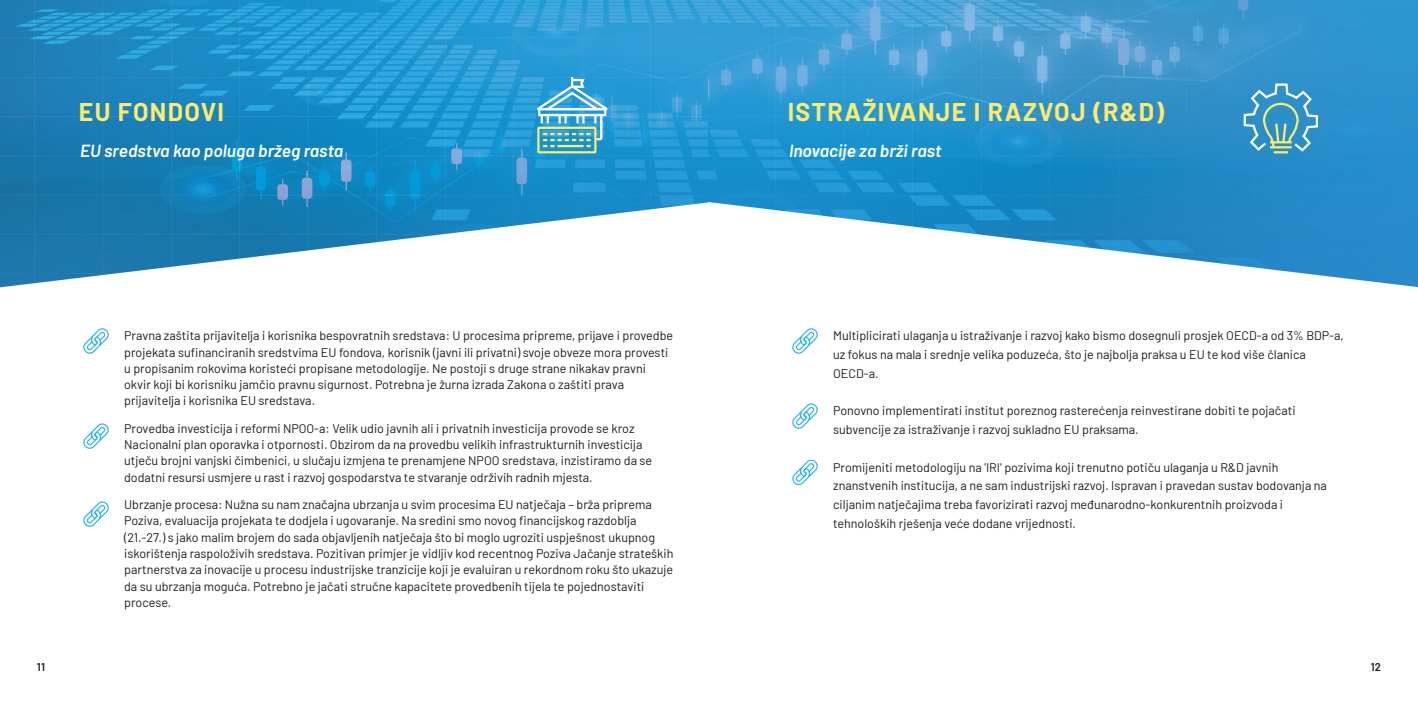
<style>
.page{position:relative;width:1418px;height:709px;background:#fff}
.page>*{position:absolute;margin:0;border:0;box-sizing:border-box;transform-origin:0 0}
.t1{font:700 25px "Barlow";letter-spacing:.05em;color:#fdeb6c}
.t2{font:italic 600 17.5px "Barlow";color:#fff}
.t3{font:12.5px/16.2px "Barlow";color:#1d1d1b}
.t4{font:600 11.25px "Barlow";color:#1d1d1b}
</style>
<div class="page">
<img style="left:0;top:0;width:1417px;height:288px">
<svg style="left:83px;top:328px;width:26px;height:26px"></svg>
<svg style="left:83px;top:423px;width:26px;height:26px"></svg>
<svg style="left:83px;top:501px;width:26px;height:26px"></svg>
<div style="left:537px;top:127px;width:59px;height:26px;border:2px solid #fdeb6c"></div>
<svg style="left:530px;top:77px;width:84px;height:70px;background:#56afd4"></svg>
<svg style="left:792px;top:328px;width:26px;height:26px"></svg>
<svg style="left:792px;top:403px;width:26px;height:26px"></svg>
<svg style="left:792px;top:459px;width:26px;height:27px"></svg>
<svg style="left:1242px;top:82px;width:77px;height:71px;background:#52a2c8"></svg>
<h1 class="t1" style="left:79px;top:93px;width:147px">EU FONDOVI</h1>
<h2 class="t2" style="left:80px;top:138px;width:265px">EU sredstva kao poluga bržeg rasta</h2>
<p class="t4" style="left:37px;top:659px;width:10px">11</p>
<p class="t3" style="left:124px;top:327px;width:550px">Pravna zaštita prijavitelja i korisnika bespovratnih sredstava: U procesima pripreme, prijave i provedbe projekata sufinanciranih sredstvima EU fondova, korisnik (javni ili privatni) svoje obveze mora provesti u propisanim rokovima koristeći propisane metodologije. Ne postoji s druge strane nikakav pravni okvir koji bi korisniku jamčio pravnu sigurnost. Potrebna je žurna izrada Zakona o zaštiti prava prijavitelja i korisnika EU sredstava.</p>
<p class="t3" style="left:124px;top:419px;width:529px">Provedba investicija i reformi NPOO-a: Velik udio javnih ali i privatnih investicija provode se kroz Nacionalni plan oporavka i otpornosti. Obzirom da na provedbu velikih infrastrukturnih investicija utječu brojni vanjski čimbenici, u slučaju izmjena te prenamjene NPOO sredstava, inzistiramo da se dodatni resursi usmjere u rast i razvoj gospodarstva te stvaranje održivih radnih mjesta.</p>
<p class="t3" style="left:124px;top:495px;width:551px">Ubrzanje procesa: Nužna su nam značajna ubrzanja u svim procesima EU natječaja – brža priprema Poziva, evaluacija projekata te dodjela i ugovaranje. Na sredini smo novog financijskog razdoblja (21.-27.) s jako malim brojem do sada objavljenih natječaja što bi moglo ugroziti uspješnost ukupnog iskorištenja raspoloživih sredstava. Pozitivan primjer je vidljiv kod recentnog Poziva Jačanje strateških partnerstva za inovacije u procesu industrijske tranzicije koji je evaluiran u rekordnom roku što ukazuje da su ubrzanja moguća. Potrebno je jačati stručne kapacitete provedbenih tijela te pojednostaviti procese.</p>
<h1 class="t1" style="left:787px;top:93px;width:378px">ISTRAŽIVANJE I RAZVOJ (R&amp;D)</h1>
<h2 class="t2" style="left:789px;top:138px;width:154px">Inovacije za brži rast</h2>
<p class="t3" style="left:833px;top:325px;width:512px;line-height:18.8px">Multiplicirati ulaganja u istraživanje i razvoj kako bismo dosegnuli prosjek OECD-a od 3% BDP-a, uz fokus na mala i srednje velika poduzeća, što je najbolja praksa u EU te kod više članica<br>OECD-a.</p>
<p class="t3" style="left:833px;top:400px;width:464px;line-height:18.8px">Ponovno implementirati institut poreznog rasterećenja reinvestirane dobiti te pojačati subvencije za istraživanje i razvoj sukladno EU praksama.</p>
<p class="t3" style="left:833px;top:457px;width:495px;line-height:18.8px">Promijeniti metodologiju na 'IRI' pozivima koji trenutno potiču ulaganja u R&amp;D javnih znanstvenih institucija, a ne sam industrijski razvoj. Ispravan i pravedan sustav bodovanja na ciljanim natječajima treba favorizirati razvoj međunarodno-konkurentnih proizvoda i tehnoloških rješenja veće dodane vrijednosti.</p>
<p class="t4" style="left:1370px;top:659px;width:12px">12</p>
</div>
